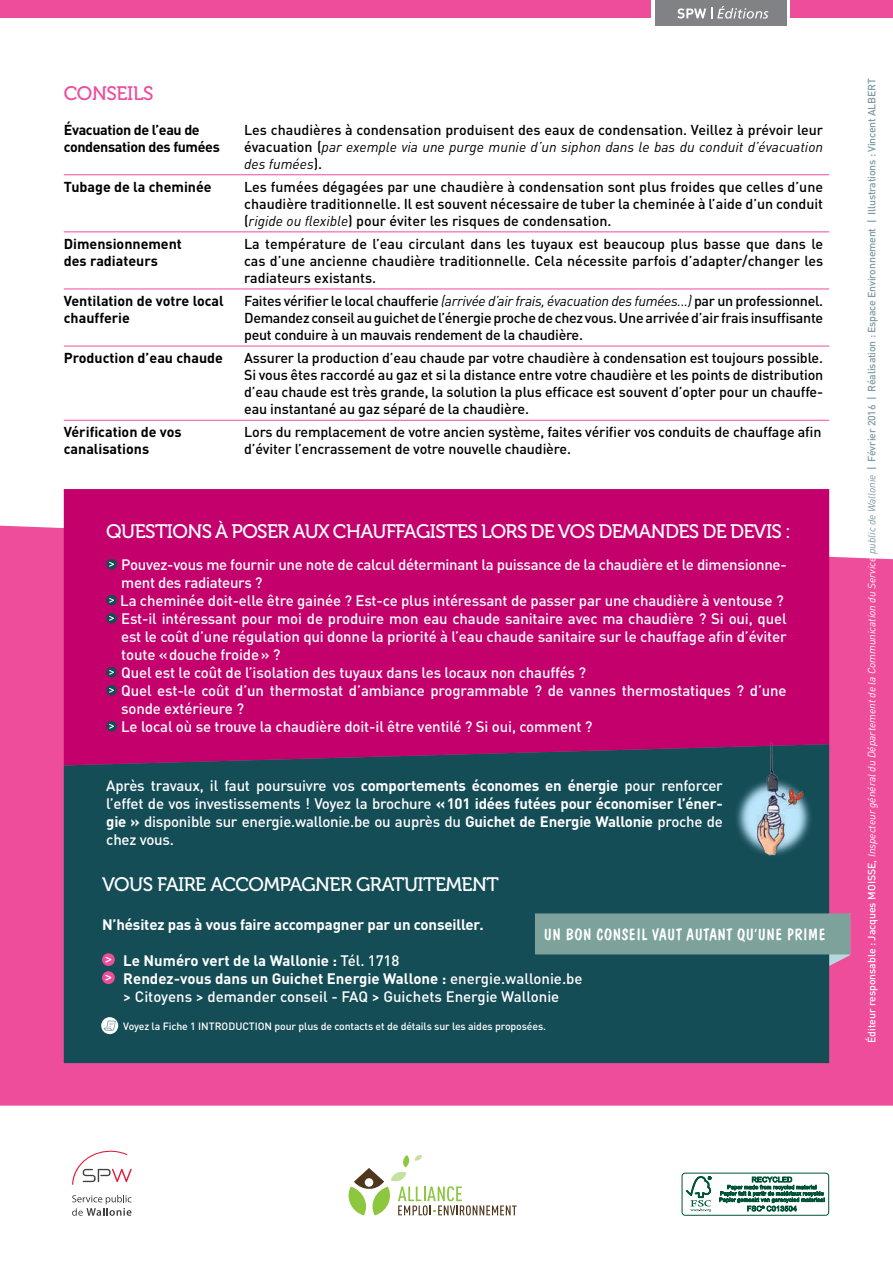
<style>
.page{position:relative;width:893px;height:1263px;background:#fff}
.page>*{position:absolute;margin:0;border:0;box-sizing:border-box;transform-origin:0 0}
.t1{font:19.5px "Museo 500";letter-spacing:-.03em;color:#fff}
.t2{font:19.5px "Museo 500";letter-spacing:-.02em;color:#ee4d9b}
.t3{font:16.5px "Dom Casual Std";letter-spacing:-.01em;color:#fff}
.t4{font:500 15px/18px "DIN Pro";letter-spacing:-.01em;color:#fff}
.t5{font:700 15px "DIN Pro";letter-spacing:-.01em;color:#fff}
.t6{font:500 14.25px/17.1px "DIN Pro";letter-spacing:-.01em;color:#000;text-align:justify}
.t7{font:700 14.25px/17.1px "DIN Pro";color:#000}
.t8{font:italic 14.25px/17.1px "DIN";color:#000}
.t9{font:700 14.25px/17.1px "DIN Pro";letter-spacing:-.025em;color:#000}
.t10{font:500 10.5px "DIN Pro";letter-spacing:-.015em;color:#7b9aa1}
.t11{font:500 10.5px "DIN Pro";letter-spacing:-.01em;color:#fff}
.s1{font-family:"DIN Pro";font-weight:500;font-style:normal}
.s2{font-family:"DIN";font-weight:400;font-style:italic}
.s3{font-weight:700}
.s4{color:#fff}
.s5{font-family:"DIN";font-weight:400;font-style:italic;color:#fff}
</style>
<div class="page">
<div style="left:0;top:526px;width:893px;height:580px;background:#ee4d9b"></div>
<div style="left:64px;top:489px;width:765px;height:255px;background:#c4006d"></div>
<div style="left:64px;top:744px;width:765px;height:319px;background:#154d57"></div>
<div style="left:0;top:0;width:893px;height:17px;background:#ee4d9b"></div>
<div style="left:106px;top:559px;width:11px;height:11px;background:#154d57;border-radius:50%"></div>
<svg style="left:109px;top:562px;width:5px;height:5px"></svg>
<div style="left:106px;top:595px;width:11px;height:11px;background:#154d57;border-radius:50%"></div>
<svg style="left:109px;top:598px;width:5px;height:5px"></svg>
<div style="left:106px;top:613px;width:11px;height:11px;background:#154d57;border-radius:50%"></div>
<svg style="left:109px;top:616px;width:5px;height:5px"></svg>
<div style="left:106px;top:667px;width:11px;height:11px;background:#154d57;border-radius:50%"></div>
<svg style="left:109px;top:670px;width:5px;height:5px"></svg>
<div style="left:106px;top:685px;width:11px;height:11px;background:#154d57;border-radius:50%"></div>
<svg style="left:109px;top:688px;width:5px;height:5px"></svg>
<div style="left:106px;top:721px;width:11px;height:11px;background:#154d57;border-radius:50%"></div>
<svg style="left:109px;top:724px;width:5px;height:5px"></svg>
<svg style="left:535px;top:913px;width:315px;height:143px;background:#3c656d"></svg>
<svg style="left:102px;top:953px;width:13px;height:13px"></svg>
<svg style="left:105px;top:957px;width:6px;height:5px"></svg>
<svg style="left:102px;top:971px;width:13px;height:13px"></svg>
<svg style="left:105px;top:975px;width:6px;height:5px"></svg>
<hr style="left:64px;top:174px;width:174px;height:1px;background:#ee4d9b">
<hr style="left:238px;top:174px;width:591px;height:1px;background:#ee4d9b">
<hr style="left:64px;top:231px;width:174px;height:1px;background:#ee4d9b">
<hr style="left:238px;top:231px;width:591px;height:1px;background:#ee4d9b">
<hr style="left:64px;top:289px;width:174px;height:1px;background:#ee4d9b">
<hr style="left:238px;top:289px;width:591px;height:1px;background:#ee4d9b">
<hr style="left:64px;top:346px;width:174px;height:1px;background:#ee4d9b">
<hr style="left:238px;top:346px;width:591px;height:1px;background:#ee4d9b">
<hr style="left:64px;top:420px;width:174px;height:1px;background:#ee4d9b">
<hr style="left:238px;top:420px;width:591px;height:1px;background:#ee4d9b">
<svg style="left:101px;top:1017px;width:17px;height:17px"></svg>
<svg style="left:104px;top:1020px;width:12px;height:11px"></svg>
<img style="left:734px;top:740px;width:87px;height:116px">
<div style="left:652px;top:0;width:138px;height:30px;background:#fff"></div>
<div style="left:655px;top:0;width:132px;height:26px;background:#808285"></div>
<svg style="left:677px;top:6px;width:91px;height:13px"></svg>
<svg style="left:72px;top:1150px;width:60px;height:35px"></svg>
<svg style="left:72px;top:1195px;width:60px;height:21px"></svg>
<svg style="left:349px;top:1155px;width:168px;height:60px"></svg>
<div style="left:682px;top:1173px;width:147px;height:42px;border:1px solid #005336;border-radius:3px"></div>
<svg style="left:686px;top:1176px;width:25px;height:36px"></svg>
<svg style="left:719px;top:1176px;width:106px;height:35px"></svg>
<h1 class="t2" style="left:64px;top:82px;width:91px">CONSEILS</h1>
<p class="t9" style="left:64px;top:120px;width:158px">Évacuation de l’eau de condensation des fumées</p>
<p class="t6" style="left:244px;top:120px;width:581px">Les chaudières à condensation produisent des eaux de condensation. Veillez à prévoir leur</p>
<p class="t8" style="left:244px;top:138px;width:580px"><span class="s1">évacuation (</span>par exemple via une purge munie d’un siphon dans le bas du conduit d’évacuation des fumées<span class="s1">).</span></p>
<p class="t7" style="left:64px;top:177px;width:149px">Tubage de la cheminée</p>
<p class="t6" style="left:244px;top:177px;width:580px">Les fumées dégagées par une chaudière à condensation sont plus froides que celles d’une chaudière traditionnelle. Il est souvent nécessaire de tuber la cheminée à l’aide d’un conduit (<span class="s2">rigide ou flexible</span>) pour éviter les risques de condensation.</p>
<p class="t7" style="left:64px;top:234px;width:120px">Dimensionnement des radiateurs</p>
<p class="t6" style="left:244px;top:234px;width:581px">La température de l’eau circulant dans les tuyaux est beaucoup plus basse que dans le cas d’une ancienne chaudière traditionnelle. Cela nécessite parfois d’adapter/changer les radiateurs existants.</p>
<p class="t7" style="left:64px;top:292px;width:162px">Ventilation de votre local chaufferie</p>
<p class="t6" style="left:244px;top:292px;width:581px">Faites vérifier le local chaufferie <span class="s2">(arrivée d’air frais, évacuation des fumées...)</span> par un professionnel.<br>Demandez conseil au guichet de l’énergie proche de chez vous. Une arrivée d’air frais insuffisante peut conduire à un mauvais rendement de la chaudière.</p>
<p class="t7" style="left:64px;top:349px;width:161px">Production d’eau chaude</p>
<p class="t6" style="left:244px;top:349px;width:581px">Assurer la production d’eau chaude par votre chaudière à condensation est toujours possible.<br>Si vous êtes raccordé au gaz et si la distance entre votre chaudière et les points de distribution d’eau chaude est très grande, la solution la plus efficace est souvent d’opter pour un chauffe&shy;eau instantané au gaz séparé de la chaudière.</p>
<p class="t7" style="left:64px;top:423px;width:119px">Vérification de vos canalisations</p>
<p class="t6" style="left:244px;top:423px;width:579px">Lors du remplacement de votre ancien système, faites vérifier vos conduits de chauffage afin d’éviter l’encrassement de votre nouvelle chaudière.</p>
<h1 class="t1" style="left:106px;top:520px;width:686px">QUESTIONS À POSER AUX CHAUFFAGISTES LORS DE VOS DEMANDES DE DEVIS :</h1>
<p class="t4" style="left:120px;top:555px;width:668px">Pouvez-vous me fournir une note de calcul déterminant la puissance de la chaudière et le dimensionne&shy;ment des radiateurs ?<br>La cheminée doit-elle être gainée ? Est-ce plus intéressant de passer par une chaudière à ventouse ?<br>Est-il intéressant pour moi de produire mon eau chaude sanitaire avec ma chaudière ? Si oui, quel est le coût d’une régulation qui donne la priorité à l’eau chaude sanitaire sur le chauffage afin d’éviter toute «douche froide» ?<br>Quel est le coût de l’isolation des tuyaux dans les locaux non chauffés ?<br>Quel est-le coût d’un thermostat d’ambiance programmable ? de vannes thermostatiques ? d’une sonde extérieure ?<br>Le local où se trouve la chaudière doit-il être ventilé ? Si oui, comment ?</p>
<p class="t4" style="left:106px;top:776px;width:618px;text-align:justify">Après travaux, il faut poursuivre vos <span class="s3">comportements économes en énergie</span> pour renforcer l’effet de vos investissements ! Voyez la brochure <span class="s3">«101 idées futées pour économiser l’éner&shy;gie »</span> disponible sur energie.wallonie.be ou auprès du <span class="s3">Guichet de Energie Wallonie</span> proche de chez vous.</p>
<h1 class="t1" style="left:102px;top:873px;width:398px">VOUS FAIRE ACCOMPAGNER GRATUITEMENT</h1>
<p class="t5" style="left:102px;top:914px;width:383px">N’hésitez pas à vous faire accompagner par un conseiller.</p>
<p class="t4" style="left:123px;top:951px;width:461px"><span class="s3">Le Numéro vert de la Wallonie :</span> Tél. 1718<br><span class="s3">Rendez-vous dans un Guichet Energie Wallone :</span> energie.wallonie.be &gt; Citoyens &gt; demander conseil - FAQ &gt; Guichets Energie Wallonie</p>
<p class="t11" style="left:123px;top:1019px;width:424px">Voyez la Fiche 1 INTRODUCTION pour plus de contacts et de détails sur les aides proposées.</p>
<p class="t3" style="left:543px;top:924px;width:284px">UN BON CONSEIL VAUT AUTANT QU’UNE PRIME</p>
<p class="t10" style="left:864px;top:1043px;width:966px;rotate:-90deg"><span class="s4">Éditeur responsable : Jacques MOISSE,</span> <span class="s5">Inspecteur général du Département de la Communication du Service</span> <span class="s2">public de Wallonie</span> | Février 2016 | Réalisation : Espace Environnement | Illustrations : Vincent ALBERT</p>
</div>
